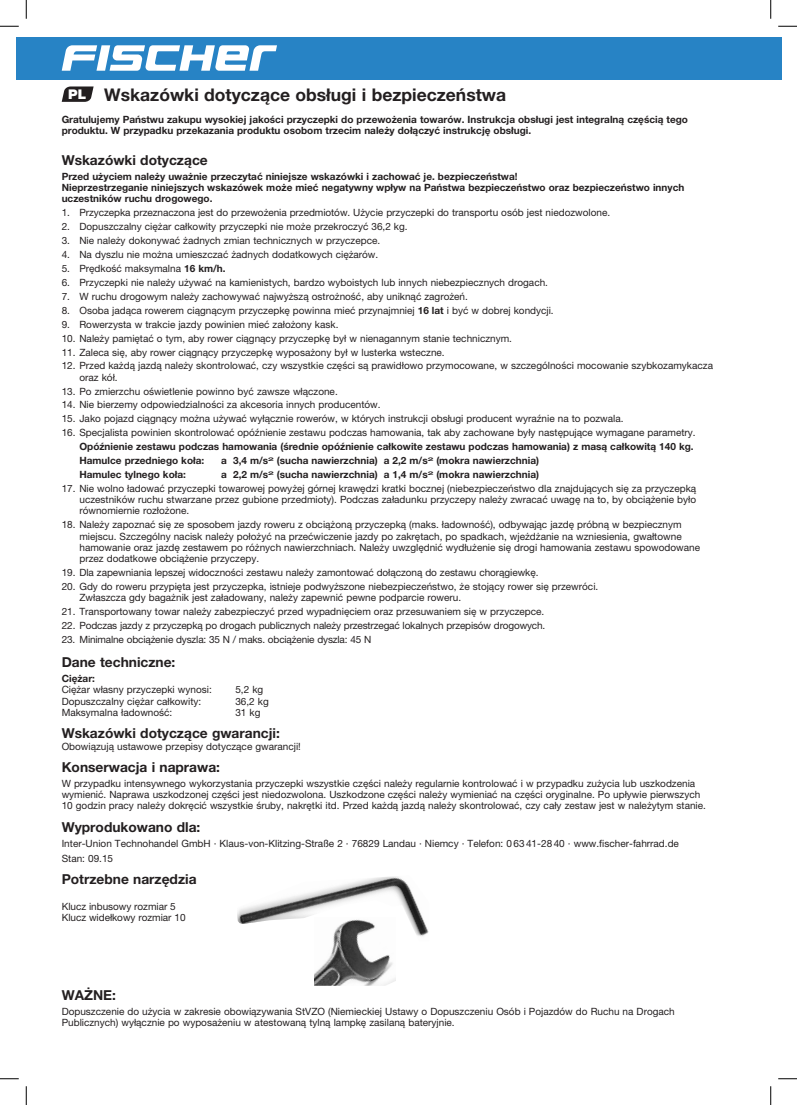
<style>
.page{position:relative;width:797px;height:1105px;background:#fff}
.page>*{position:absolute;margin:0;border:0;box-sizing:border-box;transform-origin:0 0}
.t1{font:700 17.5px "Helvetica Neue CE";color:#231f20}
.t2{font:700 13.75px "Helvetica Neue CE";color:#231f20}
.t3{font:10px/11.2px "Helvetica Neue CE";color:#231f20}
.t4{font:700 10px/11.2px "Helvetica Neue CE";color:#231f20}
.s1{font-family:"Helvetica Neue";font-weight:900;font-size:13.38px;color:#fff}
.s2{font-weight:700}
</style>
<div class="page">
<div style="left:16px;top:37px;width:765px;height:42px;background:#2783c5"></div>
<svg style="left:62px;top:45px;width:215px;height:26px"></svg>
<img style="left:314px;top:919px;width:82px;height:67px">
<svg style="left:62px;top:86px;width:32px;height:16px"></svg>
<svg style="left:0;top:25px;width:19px;height:2px"></svg>
<svg style="left:778px;top:25px;width:19px;height:2px"></svg>
<svg style="left:0;top:1078px;width:19px;height:1px"></svg>
<svg style="left:778px;top:1078px;width:19px;height:1px"></svg>
<svg style="left:25px;top:0;width:2px;height:19px"></svg>
<svg style="left:25px;top:1086px;width:2px;height:19px"></svg>
<svg style="left:770px;top:0;width:1px;height:19px"></svg>
<svg style="left:770px;top:1086px;width:1px;height:19px"></svg>
<h1 class="t1" style="left:68px;top:84px;width:439px"><span class="s1">PL</span> Wskazówki dotyczące obsługi i bezpieczeństwa</h1>
<p class="t4" style="left:62px;top:113px;width:628px">Gratulujemy Państwu zakupu wysokiej jakości przyczepki do przewożenia towarów. Instrukcja obsługi jest integralną częścią tego produktu. W przypadku przekazania produktu osobom trzecim należy dołączyć instrukcję obsługi.</p>
<h2 class="t2" style="left:62px;top:152px;width:148px">Wskazówki dotyczące</h2>
<p class="t4" style="left:62px;top:171px;width:624px">Przed użyciem należy uważnie przeczytać niniejsze wskazówki i zachować je. bezpieczeństwa!<br>Nieprzestrzeganie niniejszych wskazówek może mieć negatywny wpływ na Państwa bezpieczeństwo oraz bezpieczeństwo innych uczestników ruchu drogowego.</p>
<p class="t3" style="left:62px;top:207px;width:550px">1. Przyczepka przeznaczona jest do przewożenia przedmiotów. Użycie przyczepki do transportu osób jest niedozwolone.</p>
<p class="t3" style="left:62px;top:221px;width:347px">2. Dopuszczalny ciężar całkowity przyczepki nie może przekroczyć 36,2 kg.</p>
<p class="t3" style="left:62px;top:235px;width:320px">3. Nie należy dokonywać żadnych zmian technicznych w przyczepce.</p>
<p class="t3" style="left:62px;top:249px;width:318px">4. Na dyszlu nie można umieszczać żadnych dodatkowych ciężarów.</p>
<p class="t3" style="left:62px;top:263px;width:165px">5. Prędkość maksymalna <span class="s2">16 km/h.</span></p>
<p class="t3" style="left:62px;top:277px;width:488px">6. Przyczepki nie należy używać na kamienistych, bardzo wyboistych lub innych niebezpiecznych drogach.</p>
<p class="t3" style="left:62px;top:291px;width:408px">7. W ruchu drogowym należy zachowywać najwyższą ostrożność, aby uniknąć zagrożeń.</p>
<p class="t3" style="left:62px;top:305px;width:493px">8. Osoba jadąca rowerem ciągnącym przyczepkę powinna mieć przynajmniej <span class="s2">16 lat</span> i być w dobrej kondycji.</p>
<p class="t3" style="left:62px;top:319px;width:278px">9. Rowerzysta w trakcie jazdy powinien mieć założony kask.</p>
<p class="t3" style="left:62px;top:332px;width:452px">10. Należy pamiętać o tym, aby rower ciągnący przyczepkę był w nienagannym stanie technicznym.</p>
<p class="t3" style="left:62px;top:346px;width:384px">11. Zaleca się, aby rower ciągnący przyczepkę wyposażony był w lusterka wsteczne.</p>
<p class="t3" style="left:79px;top:360px;width:635px;text-indent:-18px">12. Przed każdą jazdą należy skontrolować, czy wszystkie części są prawidłowo przymocowane, w szczególności mocowanie szybkozamykacza oraz kół.</p>
<p class="t3" style="left:62px;top:385px;width:277px">13. Po zmierzchu oświetlenie powinno być zawsze włączone.</p>
<p class="t3" style="left:62px;top:399px;width:320px">14. Nie bierzemy odpowiedzialności za akcesoria innych producentów.</p>
<p class="t3" style="left:62px;top:413px;width:563px">15. Jako pojazd ciągnący można używać wyłącznie rowerów, w których instrukcji obsługi producent wyraźnie na to pozwala.</p>
<p class="t3" style="left:62px;top:427px;width:635px">16. Specjalista powinien skontrolować opóźnienie zestawu podczas hamowania, tak aby zachowane były następujące wymagane parametry.</p>
<p class="t4" style="left:79px;top:440px;width:615px;line-height:13.9px">Opóźnienie zestawu podczas hamowania (średnie opóźnienie całkowite zestawu podczas hamowania) z masą całkowitą 140 kg.<br>Hamulce przedniego koła:</p>
<p class="t4" style="left:221px;top:455px;width:319px">a 3,4 m/s<sup>2</sup> (sucha nawierzchnia) a 2,2 m/s<sup>2</sup> (mokra nawierzchnia)</p>
<p class="t4" style="left:79px;top:469px;width:108px">Hamulec tylnego koła:</p>
<p class="t4" style="left:221px;top:469px;width:319px">a 2,2 m/s<sup>2</sup> (sucha nawierzchnia) a 1,4 m/s<sup>2</sup> (mokra nawierzchnia)</p>
<p class="t3" style="left:79px;top:483px;width:618px;text-align:justify;text-indent:-18px">17. Nie wolno ładować przyczepki towarowej powyżej górnej krawędzi kratki bocznej (niebezpieczeństwo dla znajdujących się za przyczepką uczestników ruchu stwarzane przez gubione przedmioty). Podczas załadunku przyczepy należy zwracać uwagę na to, by obciążenie było równomiernie rozłożone.</p>
<p class="t3" style="left:79px;top:519px;width:622px;text-indent:-18px">18. Należy zapoznać się ze sposobem jazdy roweru z obciążoną przyczepką (maks. ładowność), odbywając jazdę próbną w bezpiecznym miejscu. Szczególny nacisk należy położyć na przećwiczenie jazdy po zakrętach, po spadkach, wjeżdżanie na wzniesienia, gwałtowne hamowanie oraz jazdę zestawem po różnych nawierzchniach. Należy uwzględnić wydłużenie się drogi hamowania zestawu spowodowane przez dodatkowe obciążenie przyczepy.</p>
<p class="t3" style="left:62px;top:567px;width:478px">19. Dla zapewniania lepszej widoczności zestawu należy zamontować dołączoną do zestawu chorągiewkę.</p>
<p class="t3" style="left:79px;top:581px;width:520px;text-indent:-18px">20. Gdy do roweru przypięta jest przyczepka, istnieje podwyższone niebezpieczeństwo, że stojący rower się przewróci.<br>Zwłaszcza gdy bagażnik jest załadowany, należy zapewnić pewne podparcie roweru.</p>
<p class="t3" style="left:62px;top:606px;width:484px">21. Transportowany towar należy zabezpieczyć przed wypadnięciem oraz przesuwaniem się w przyczepce.</p>
<p class="t3" style="left:62px;top:620px;width:485px">22. Podczas jazdy z przyczepką po drogach publicznych należy przestrzegać lokalnych przepisów drogowych.</p>
<p class="t3" style="left:62px;top:634px;width:311px">23. Minimalne obciążenie dyszla: 35 N / maks. obciążenie dyszla: 45 N</p>
<h2 class="t2" style="left:62px;top:654px;width:115px">Dane techniczne:</h2>
<p class="t4" style="left:62px;top:673px;width:35px">Ciężar:</p>
<p class="t3" style="left:62px;top:684px;width:152px">Ciężar własny przyczepki wynosi:</p>
<p class="t3" style="left:235px;top:684px;width:29px">5,2 kg</p>
<p class="t3" style="left:62px;top:695px;width:141px">Dopuszczalny ciężar całkowity:</p>
<p class="t3" style="left:235px;top:695px;width:35px">36,2 kg</p>
<p class="t3" style="left:62px;top:707px;width:112px">Maksymalna ładowność:</p>
<p class="t3" style="left:235px;top:707px;width:27px">31 kg</p>
<h2 class="t2" style="left:62px;top:725px;width:220px">Wskazówki dotyczące gwarancji:</h2>
<p class="t3" style="left:62px;top:740px;width:241px">Obowiązują ustawowe przepisy dotyczące gwarancji!</p>
<h2 class="t2" style="left:62px;top:759px;width:160px">Konserwacja i naprawa:</h2>
<p class="t3" style="left:62px;top:778px;width:645px">W przypadku intensywnego wykorzystania przyczepki wszystkie części należy regularnie kontrolować i w przypadku zużycia lub uszkodzenia wymienić. Naprawa uszkodzonej części jest niedozwolona. Uszkodzone części należy wymieniać na części oryginalne. Po upływie pierwszych<br>10 godzin pracy należy dokręcić wszystkie śruby, nakrętki itd. Przed każdą jazdą należy skontrolować, czy cały zestaw jest w należytym stanie.</p>
<h2 class="t2" style="left:62px;top:818px;width:140px">Wyprodukowano dla:</h2>
<p class="t3" style="left:62px;top:836px;width:618px;line-height:14.8px">Inter-Union Technohandel GmbH · Klaus-von-Klitzing-Straße 2 · 76829 Landau · Niemcy · Telefon: 0 63 41-28 40 · www.fischer-fahrrad.de<br>Stan: 09.15</p>
<h2 class="t2" style="left:62px;top:871px;width:136px">Potrzebne narzędzia</h2>
<p class="t3" style="left:62px;top:901px;width:125px">Klucz inbusowy rozmiar 5<br>Klucz widełkowy rozmiar 10</p>
<h2 class="t2" style="left:62px;top:987px;width:56px">WAŻNE:</h2>
<p class="t3" style="left:62px;top:1006px;width:614px">Dopuszczenie do użycia w zakresie obowiązywania StVZO (Niemieckiej Ustawy o Dopuszczeniu Osób i Pojazdów do Ruchu na Drogach<br>Publicznych) wyłącznie po wyposażeniu w atestowaną tylną lampkę zasilaną bateryjnie.</p>
</div>
